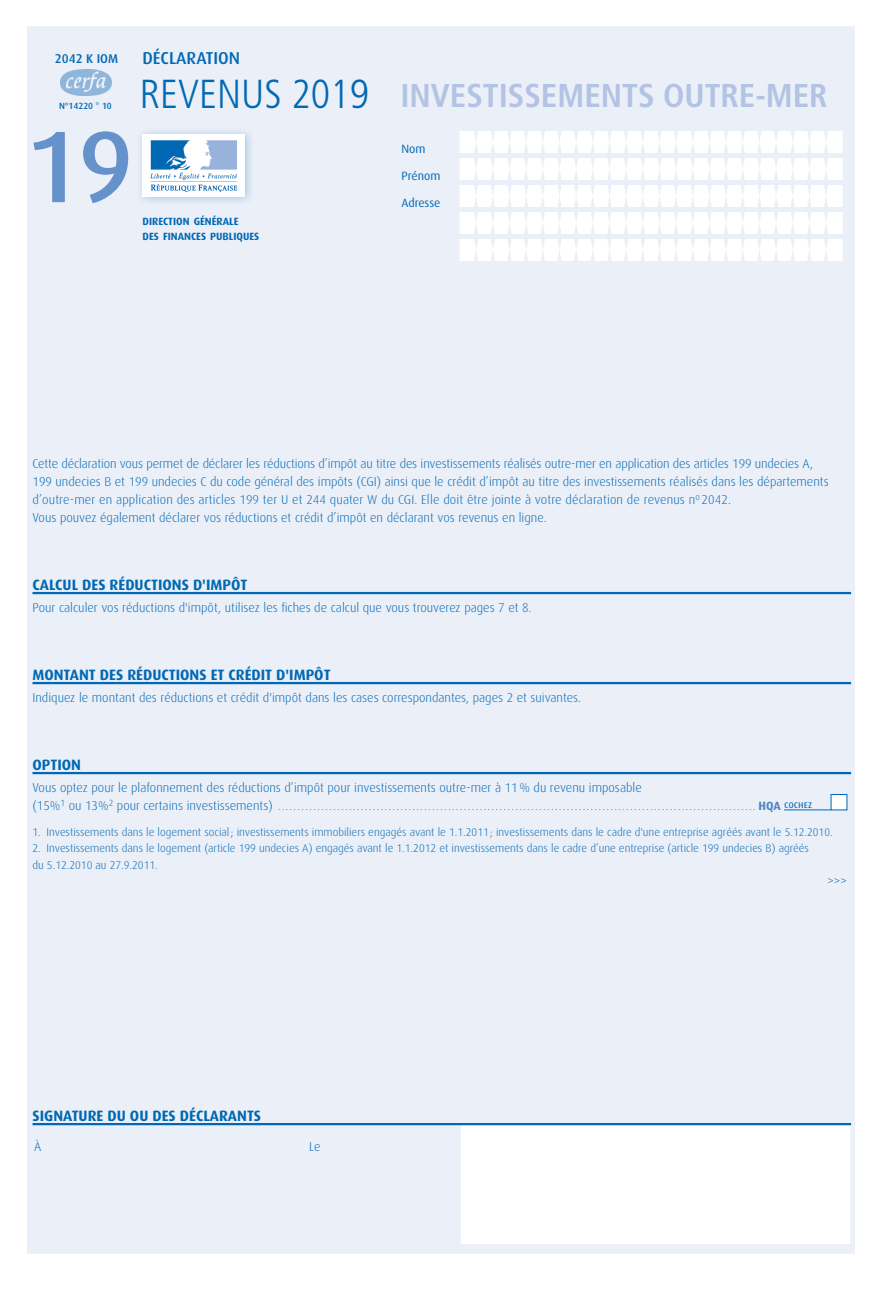
<style>
.page{position:relative;width:893px;height:1297px;background:#fff}
.page>*{position:absolute;margin:0;border:0;box-sizing:border-box;transform-origin:0 0}
.t1{font:500 102px "Dax";color:#6692cb}
.t2{font:300 condensed 40.5px "Frutiger";color:#0168b3}
.t3{font:700 condensed 33px "Frutiger";color:#b2c3e3}
.t4{font:500 17.25px "Dax";color:#0168b3}
.titre3{font:700 15px "Dax";color:#0168b3}
.cdt{font:300 12.75px/18px "Dax";color:#0168b3}
._2010cdt{font:300 12.75px "Dax";color:#0168b3}
._2011_cdt{font:300 12.75px "Dax";color:#0168b3}
.cdt-2{font:500 12.75px "Dax";color:#0168b3}
.cdt_champ{font:12px "Dax";color:#0168b3}
.cdt-3{font:300 11.25px/16.5px "Dax";color:#0168b3}
.cdt-4{font:700 10.5px "Dax";color:#0168b3}
.t5{font:10.5px "Dax Regular Caps";color:#0168b3}
._2011_cdt-2{font:300 condensed 9px "Frutiger";color:#0168b3}
.cdt-5{font:500 9px "Dax";color:#0168b3}
.s1{font-family:"Dax";font-stretch:normal;font-size:12.75px}
.s2{font-family:"Dax";font-weight:700;font-stretch:normal;font-size:12px;color:#4c85c3}
</style>
<div class="page">
<div style="left:28px;top:27px;width:827px;height:1227px;background:#eaeff8"></div>
<img style="left:60px;top:69px;width:51px;height:26px">
<div style="left:136px;top:127px;width:119px;height:79px;background:#0168b3;opacity:.3"></div>
<div style="left:143px;top:134px;width:102px;height:62px;background:#fff"></div>
<img style="left:151px;top:140px;width:87px;height:51px">
<div style="left:461px;top:1125px;width:389px;height:119px;background:#fff"></div>
<hr style="left:33px;top:592px;width:818px;height:2px;background:#0168b3">
<hr style="left:33px;top:682px;width:818px;height:2px;background:#0168b3">
<hr style="left:33px;top:772px;width:818px;height:2px;background:#0168b3">
<hr style="left:784px;top:810px;width:47px;height:1px;background:#0168b3">
<div style="left:831px;top:794px;width:16px;height:16px;background:#fff;border:1px solid #0168b3"></div>
<hr style="left:33px;top:1123px;width:818px;height:2px;background:#0168b3">
<svg style="left:460px;top:131px;width:383px;height:130px"></svg>
<p class="cdt-2" style="left:55px;top:52px;width:65px">2042 K IOM</p>
<p class="cdt-5" style="left:59px;top:101px;width:54px">N°14220 * 10</p>
<p class="t1" style="left:25px;top:110px;width:110px">19</p>
<p class="t4" style="left:142px;top:49px;width:99px">DÉCLARATION</p>
<p class="t2" style="left:140px;top:71px;width:231px">REVENUS 2019</p>
<p class="t3" style="left:400px;top:76px;width:429px">INVESTISSEMENTS OUTRE-MER</p>
<p class="cdt-4" style="left:143px;top:215px;width:97px">DIRECTION GÉNÉRALE</p>
<p class="cdt-4" style="left:143px;top:230px;width:118px">DES FINANCES PUBLIQUES</p>
<p class="cdt_champ" style="left:401px;top:142px;width:26px">Nom</p>
<p class="cdt_champ" style="left:401px;top:169px;width:41px">Prénom</p>
<p class="cdt_champ" style="left:401px;top:196px;width:41px">Adresse</p>
<p class="cdt" style="left:33px;top:455px;width:798px">Cette déclaration vous permet de déclarer les réductions d’impôt au titre des investissements réalisés outre-mer en application des articles 199 undecies A,<br>199 undecies B et 199 undecies C du code général des impôts (CGI) ainsi que le crédit d’impôt au titre des investissements réalisés dans les départements d’outre-mer en application des articles 199 ter U et 244 quater W du CGI. Elle doit être jointe à votre déclaration de revenus n<sup>o</sup> 2042.</p>
<p class="cdt" style="left:33px;top:509px;width:516px">Vous pouvez également déclarer vos réductions et crédit d’impôt en déclarant vos revenus en ligne.</p>
<p class="titre3" style="left:33px;top:576px;width:216px">CALCUL DES RÉDUCTIONS D'IMPÔT</p>
<p class="_2010cdt" style="left:33px;top:601px;width:501px">Pour calculer vos réductions d'impôt, utilisez les fiches de calcul que vous trouverez pages 7 et 8.</p>
<p class="titre3" style="left:33px;top:666px;width:300px">MONTANT DES RÉDUCTIONS ET CRÉDIT D'IMPÔT</p>
<p class="_2010cdt" style="left:33px;top:691px;width:550px">Indiquez le montant des réductions et crédit d'impôt dans les cases correspondantes, pages 2 et suivantes.</p>
<p class="titre3" style="left:33px;top:756px;width:50px">OPTION</p>
<p class="_2011_cdt" style="left:33px;top:781px;width:611px">Vous optez pour le plafonnement des réductions d’impôt pour investissements outre-mer à 11% du revenu imposable</p>
<p class="_2011_cdt-2" style="left:33px;top:802px;width:750px"><span class="s1">(15%</span><sup>1</sup> <span class="s1">ou 13%</span><sup>2</sup> <span class="s1">pour certains investissements)</span> ......................................................................................................................... <span class="s2">HQA</span></p>
<p class="t5" style="left:784px;top:798px;width:30px">cochez</p>
<p class="cdt-3" style="left:33px;top:823px;width:802px">1. Investissements dans le logement social ; investissements immobiliers engagés avant le 1.1.2011; investissements dans le cadre d'une entreprise agréés avant le 5.12.2010.</p>
<p class="cdt-3" style="left:33px;top:840px;width:778px">2. Investissements dans le logement (article 199 undecies A) engagés avant le 1.1.2012 et investissements dans le cadre d’une entreprise (article 199 undecies B) agréés du 5.12.2010 au 27.9.2011.</p>
<p class="cdt" style="left:827px;top:872px;width:21px">&gt;&gt;&gt;</p>
<p class="titre3" style="left:33px;top:1107px;width:230px">SIGNATURE DU OU DES DÉCLARANTS</p>
<p class="cdt" style="left:34px;top:1137px;width:9px">À</p>
<p class="cdt" style="left:309px;top:1137px;width:13px">Le</p>
</div>
